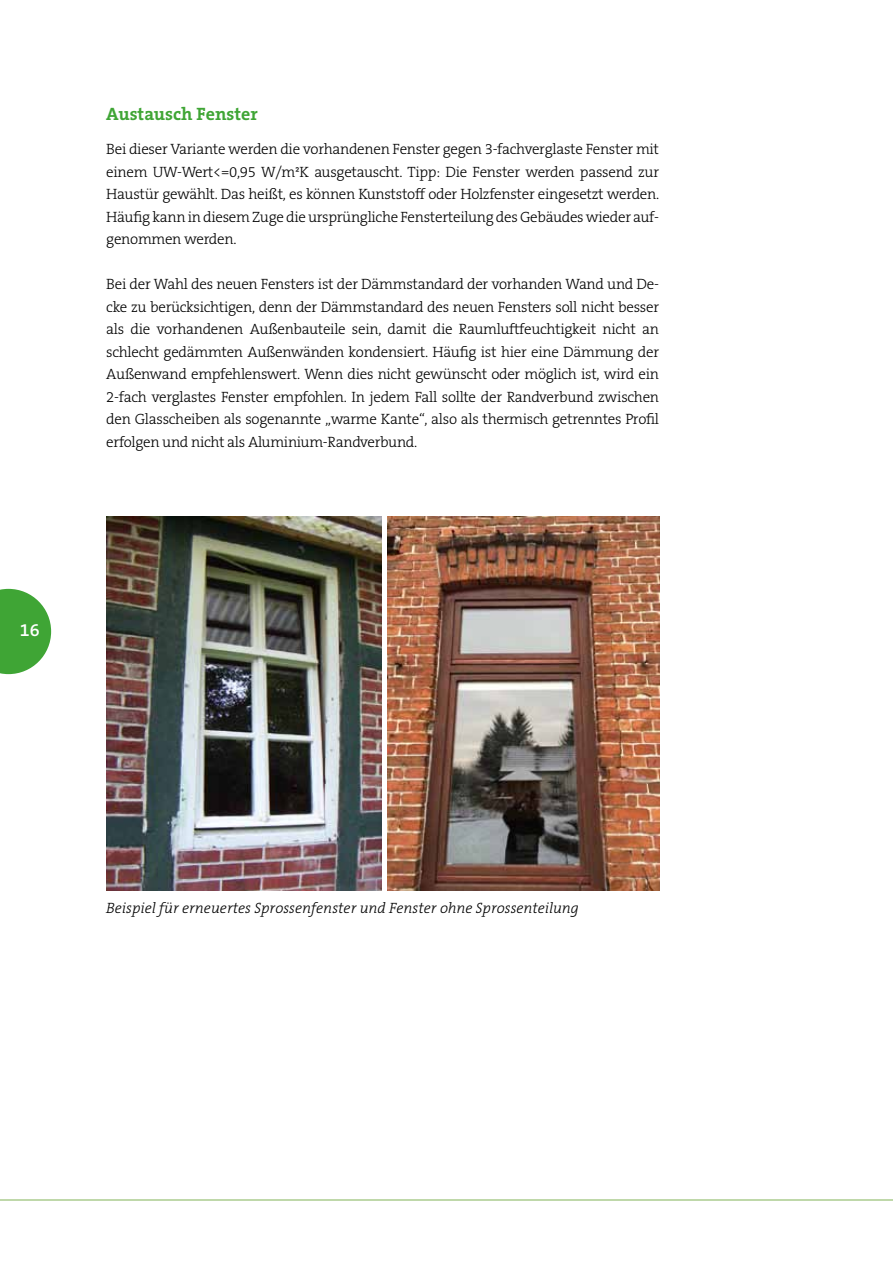
<style>
.page{position:relative;width:893px;height:1263px;background:#fff}
.page>*{position:absolute;margin:0;border:0;box-sizing:border-box;transform-origin:0 0}
.t1{font:700 18px "The Serif B7";color:#3fa535}
.t2{font:600 18px "The Serif B6";color:#fff}
.t3{font:300 15px/22.5px "The Serif B3";letter-spacing:-.02em;color:#000;text-align:justify}
.t4{font:italic 300 15px "The Serif B3";color:#000}
</style>
<div class="page">
<svg style="left:0;top:589px;width:51px;height:85px"></svg>
<hr style="left:0;top:1199px;width:893px;height:1px;background:#bfd8aa">
<img style="left:106px;top:516px;width:553px;height:374px">
<div style="left:382px;top:506px;width:5px;height:406px;background:#fff"></div>
<p class="t1" style="left:106px;top:104px;width:153px">Austausch Fenster</p>
<p class="t3" style="left:106px;top:139px;width:554px">Bei dieser Variante werden die vorhandenen Fenster gegen 3-fachverglaste Fenster mit einem UW-Wert&lt;=0,95 W/m²K ausgetauscht. Tipp: Die Fenster werden passend zur Haustür gewählt. Das heißt, es können Kunststoff oder Holzfenster eingesetzt werden.<br>Häufig kann in diesem Zuge die ursprüngliche Fensterteilung des Gebäudes wieder auf&shy;genommen werden.</p>
<p class="t3" style="left:106px;top:274px;width:554px">Bei der Wahl des neuen Fensters ist der Dämmstandard der vorhanden Wand und De&shy;cke zu berücksichtigen, denn der Dämmstandard des neuen Fensters soll nicht besser als die vorhandenen Außenbauteile sein, damit die Raumluftfeuchtigkeit nicht an schlecht gedämmten Außenwänden kondensiert. Häufig ist hier eine Dämmung der Außenwand empfehlenswert. Wenn dies nicht gewünscht oder möglich ist, wird ein 2-fach verglastes Fenster empfohlen. In jedem Fall sollte der Randverbund zwischen den Glasscheiben als sogenannte „warme Kante“, also als thermisch getrenntes Profil erfolgen und nicht als Aluminium-Randverbund.</p>
<p class="t2" style="left:20px;top:620px;width:21px">16</p>
<p class="t4" style="left:106px;top:900px;width:474px">Beispiel für erneuertes Sprossenfenster und Fenster ohne Sprossenteilung</p>
</div>
